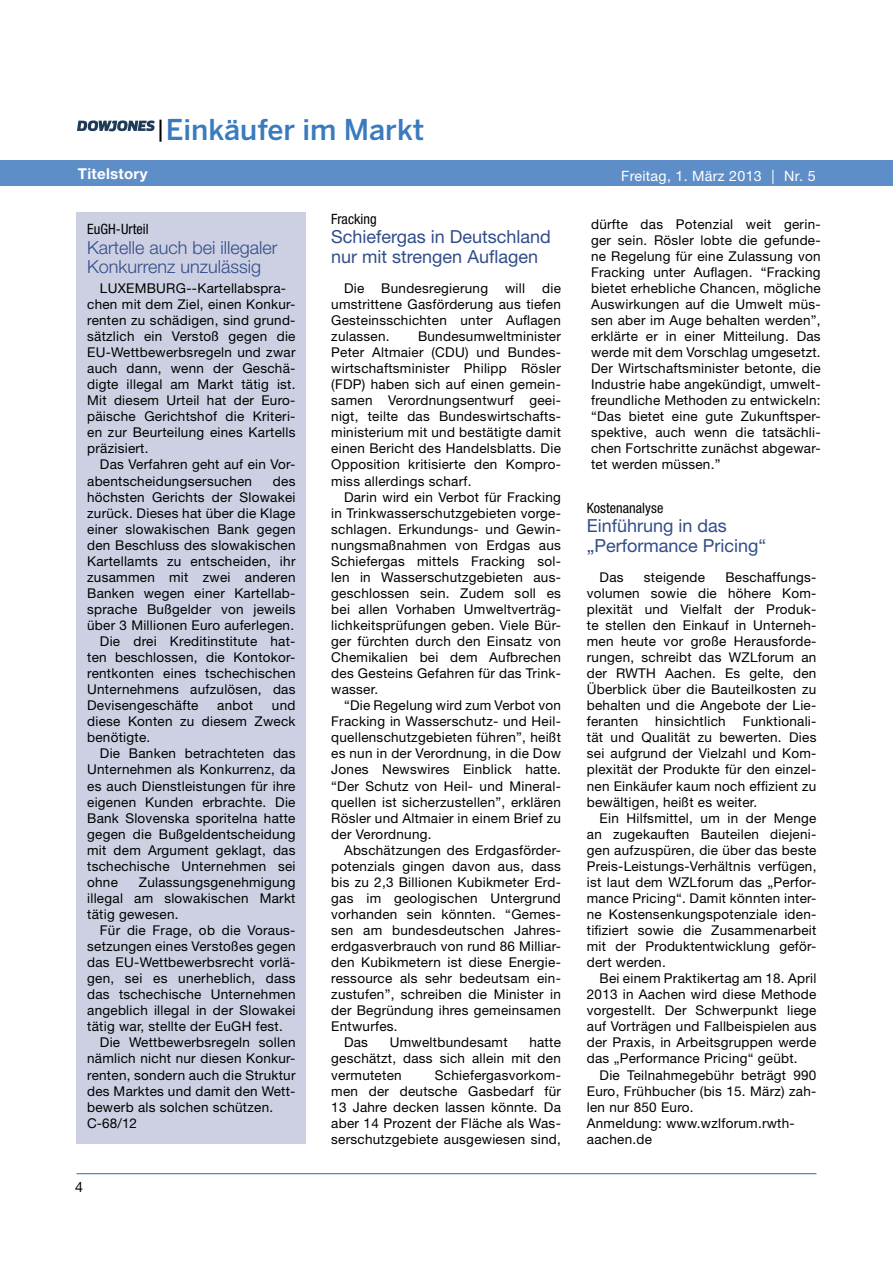
<style>
.page{position:relative;width:893px;height:1263px;background:#fff}
.page>*{position:absolute;margin:0;border:0;box-sizing:border-box;transform-origin:0 0}
.t1{font:500 28.5px "Benton Sans";color:#3a7bbe}
.t2{font:18px/19.5px "Helvetica Neue LT";color:#314d89}
.t3{font:300 18px/19.5px "Helvetica Neue LT";color:#314d89}
.t4{font:700 15px "Helvetica Neue LT";letter-spacing:.02em;color:#fff}
.t5{font:condensed 14.25px "Helvetica Neue LT";letter-spacing:.005em;color:#000}
.t6{font:14.25px "Helvetica Neue LT";letter-spacing:.02em;color:#fff}
.t7{font:14.25px "Helvetica Neue LT";color:#000}
.t8{font:13.5px/16px "Helvetica Neue LT";letter-spacing:.02em;color:#000;text-align:justify}
.s1{font-weight:400;font-size:23.4px;color:#000}
</style>
<div class="page">
<hr style="left:77px;top:1173px;width:739px;height:1px;background:#3a7bbe">
<div style="left:0;top:160px;width:893px;height:26px;background:#5e8ec8"></div>
<svg style="left:77px;top:120px;width:78px;height:11px"></svg>
<div style="left:77px;top:213px;width:229px;height:931px;background:#cdd0e3"></div>
<p class="t4" style="left:78px;top:164px;width:71px">Titelstory</p>
<h1 class="t1" style="left:155px;top:112px;width:270px"><span class="s1">|</span>Einkäufer im Markt</h1>
<p class="t5" style="left:87px;top:221px;width:63px">EuGH-Urteil</p>
<h2 class="t3" style="left:87px;top:237px;width:192px">Kartelle auch bei illegaler<br>Konkurrenz unzulässig</h2>
<p class="t8" style="left:87px;top:280px;width:210px;text-align:left;text-indent:13px">LUXEMBURG--Kartellabspra&shy;chen mit dem Ziel, einen Konkur&shy;renten zu schädigen, sind grund&shy;sätzlich ein Verstoß gegen die<br>EU-Wettbewerbsregeln und zwar auch dann, wenn der Geschä&shy;digte illegal am Markt tätig ist.<br>Mit diesem Urteil hat der Euro&shy;päische Gerichtshof die Kriteri&shy;en zur Beurteilung eines Kartells präzisiert.</p>
<p class="t8" style="left:87px;top:456px;width:210px;text-indent:13px">Das Verfahren geht auf ein Vor&shy;abentscheidungsersuchen</p>
<p class="t8" style="left:273px;top:472px;width:24px">des</p>
<p class="t8" style="left:87px;top:489px;width:210px">höchsten Gerichts der Slowakei</p>
<p class="t8" style="left:87px;top:505px;width:210px">zurück. Dieses hat über die Klage</p>
<p class="t8" style="left:87px;top:521px;width:210px">einer slowakischen Bank gegen</p>
<p class="t8" style="left:87px;top:537px;width:210px">den Beschluss des slowakischen</p>
<p class="t8" style="left:87px;top:553px;width:210px">Kartellamts zu entscheiden, ihr</p>
<p class="t8" style="left:87px;top:569px;width:210px">zusammen mit zwei anderen</p>
<p class="t8" style="left:87px;top:585px;width:210px">Banken wegen einer Kartellab-</p>
<p class="t8" style="left:87px;top:601px;width:210px">sprache Bußgelder von jeweils</p>
<p class="t8" style="left:87px;top:617px;width:208px">über 3 Millionen Euro auferlegen.</p>
<p class="t8" style="left:100px;top:633px;width:197px">Die drei Kreditinstitute hat-</p>
<p class="t8" style="left:87px;top:649px;width:210px">ten beschlossen, die Kontokor-</p>
<p class="t8" style="left:87px;top:665px;width:210px">rentkonten eines tschechischen</p>
<p class="t8" style="left:87px;top:681px;width:210px">Unternehmens aufzulösen, das</p>
<p class="t8" style="left:87px;top:697px;width:113px">Devisengeschäfte</p>
<p class="t8" style="left:217px;top:697px;width:37px">anbot</p>
<p class="t8" style="left:87px;top:697px;width:210px;text-indent:185px">und diese Konten zu diesem Zweck benötigte.</p>
<p class="t8" style="left:87px;top:745px;width:210px;text-indent:13px">Die Banken betrachteten das Unternehmen als Konkurrenz, da es auch Dienstleistungen für ihre eigenen Kunden erbrachte. Die Bank Slovenska sporitelna hatte gegen die Bußgeldentscheidung mit dem Argument geklagt, das tschechische Unternehmen sei ohne</p>
<p class="t8" style="left:87px;top:874px;width:210px;text-indent:52px">Zulassungsgenehmigung illegal am slowakischen Markt tätig gewesen.</p>
<p class="t8" style="left:100px;top:922px;width:197px">Für die Frage, ob die Voraus-</p>
<p class="t8" style="left:87px;top:938px;width:210px">setzungen eines Verstoßes gegen</p>
<p class="t8" style="left:87px;top:954px;width:210px">das EU-Wettbewerbsrecht vorlä-</p>
<p class="t8" style="left:87px;top:970px;width:210px">gen, sei es unerheblich, dass</p>
<p class="t8" style="left:87px;top:986px;width:210px">das tschechische Unternehmen</p>
<p class="t8" style="left:87px;top:1002px;width:210px">angeblich illegal in der Slowakei</p>
<p class="t8" style="left:87px;top:1018px;width:197px">tätig war, stellte der EuGH fest.</p>
<p class="t8" style="left:100px;top:1034px;width:197px">Die Wettbewerbsregeln sollen</p>
<p class="t8" style="left:87px;top:1050px;width:210px">nämlich nicht nur diesen Konkur-</p>
<p class="t8" style="left:87px;top:1066px;width:210px">renten, sondern auch die Struktur</p>
<p class="t8" style="left:87px;top:1082px;width:210px">des Marktes und damit den Wett-</p>
<p class="t8" style="left:87px;top:1098px;width:188px">bewerb als solchen schützen.</p>
<p class="t8" style="left:87px;top:1115px;width:51px">C-68/12</p>
<p class="t7" style="left:75px;top:1178px;width:9px">4</p>
<p class="t5" style="left:331px;top:211px;width:47px">Fracking</p>
<h2 class="t2" style="left:331px;top:227px;width:221px">Schiefergas in Deutschland nur mit strengen Auflagen</h2>
<p class="t8" style="left:344px;top:280px;width:22px">Die</p>
<p class="t8" style="left:381px;top:280px;width:108px">Bundesregierung</p>
<p class="t8" style="left:505px;top:280px;width:22px">will</p>
<p class="t8" style="left:331px;top:280px;width:231px;text-indent:211px">die umstrittene Gasförderung aus tiefen Gesteinsschichten unter Auflagen zulassen.</p>
<p class="t8" style="left:331px;top:328px;width:231px;text-indent:87px">Bundesumweltminister Peter Altmaier (CDU) und Bundes&shy;wirtschaftsminister Philipp Rösler (FDP) haben sich auf einen gemein&shy;samen Verordnungsentwurf geei&shy;nigt, teilte das Bundeswirtschafts&shy;ministerium mit und bestätigte damit einen Bericht des Handelsblatts. Die Opposition kritisierte den Kompro&shy;miss allerdings scharf.</p>
<p class="t8" style="left:331px;top:489px;width:231px;text-indent:13px">Darin wird ein Verbot für Fracking in Trinkwasserschutzgebieten vorge&shy;schlagen. Erkundungs- und Gewin&shy;nungsmaßnahmen von Erdgas aus Schiefergas mittels Fracking sol&shy;len in Wasserschutzgebieten aus&shy;geschlossen sein. Zudem soll es bei allen Vorhaben Umweltverträg&shy;lichkeitsprüfungen geben. Viele Bür&shy;ger fürchten durch den Einsatz von Chemikalien bei dem Aufbrechen des Gesteins Gefahren für das Trink&shy;wasser.</p>
<p class="t8" style="left:331px;top:697px;width:231px;text-indent:13px">“Die Regelung wird zum Verbot von Fracking in Wasserschutz- und Heil&shy;quellenschutzgebieten führen”, heißt es nun in der Verordnung, in die Dow Jones Newswires Einblick hatte. “Der Schutz von Heil- und Mineral&shy;quellen ist sicherzustellen”, erklären Rösler und Altmaier in einem Brief zu der Verordnung.</p>
<p class="t8" style="left:344px;top:842px;width:218px">Abschätzungen des Erdgasförder-</p>
<p class="t8" style="left:331px;top:858px;width:231px">potenzials gingen davon aus, dass</p>
<p class="t8" style="left:331px;top:874px;width:231px">bis zu 2,3 Billionen Kubikmeter Erd-</p>
<p class="t8" style="left:331px;top:890px;width:231px">gas im geologischen Untergrund</p>
<p class="t8" style="left:331px;top:906px;width:231px">vorhanden sein könnten. “Gemes-</p>
<p class="t8" style="left:331px;top:922px;width:231px">sen am bundesdeutschen Jahres-</p>
<p class="t8" style="left:331px;top:938px;width:231px">erdgasverbrauch von rund 86 Milliar-</p>
<p class="t8" style="left:331px;top:954px;width:231px">den Kubikmetern ist diese Energie-</p>
<p class="t8" style="left:331px;top:970px;width:231px">ressource als sehr bedeutsam ein-</p>
<p class="t8" style="left:331px;top:986px;width:231px">zustufen”, schreiben die Minister in</p>
<p class="t8" style="left:331px;top:1002px;width:231px">der Begründung ihres gemeinsamen</p>
<p class="t8" style="left:331px;top:1018px;width:68px">Entwurfes.</p>
<p class="t8" style="left:344px;top:1034px;width:26px">Das</p>
<p class="t8" style="left:390px;top:1034px;width:119px">Umweltbundesamt</p>
<p class="t8" style="left:331px;top:1034px;width:231px;text-indent:198px">hatte geschätzt, dass sich allein mit den vermuteten</p>
<p class="t8" style="left:331px;top:1066px;width:231px;text-indent:104px">Schiefergasvorkom&shy;men der deutsche Gasbedarf für 13 Jahre decken lassen könnte. Da aber 14 Prozent der Fläche als Was&shy;serschutzgebiete ausgewiesen sind,</p>
<p class="t6" style="left:621px;top:167px;width:196px">Freitag, 1. März 2013 | Nr. 5</p>
<p class="t8" style="left:591px;top:216px;width:231px">dürfte das Potenzial weit gerin&shy;ger sein. Rösler lobte die gefunde&shy;ne Regelung für eine Zulassung von Fracking unter Auflagen. “Fracking bietet erhebliche Chancen, mögliche Auswirkungen auf die Umwelt müs&shy;sen aber im Auge behalten werden”, erklärte er in einer Mitteilung. Das werde mit dem Vorschlag umgesetzt.<br>Der Wirtschaftsminister betonte, die Industrie habe angekündigt, umwelt&shy;freundliche Methoden zu entwickeln: “Das bietet eine gute Zukunftsper&shy;spektive, auch wenn die tatsächli&shy;chen Fortschritte zunächst abgewar&shy;tet werden müssen.”</p>
<p class="t5" style="left:587px;top:499px;width:78px">Kostenanalyse</p>
<h2 class="t2" style="left:587px;top:516px;width:181px">Einführung in das „Performance Pricing“</h2>
<p class="t8" style="left:600px;top:569px;width:26px">Das</p>
<p class="t8" style="left:644px;top:569px;width:63px">steigende</p>
<p class="t8" style="left:587px;top:569px;width:231px;text-indent:139px">Beschaffungs&shy;volumen sowie die höhere Kom&shy;plexität und Vielfalt der Produk&shy;te stellen den Einkauf in Unterneh&shy;men heute vor große Herausforde&shy;rungen, schreibt das WZLforum an der RWTH Aachen. Es gelte, den Überblick über die Bauteilkosten zu behalten und die Angebote der Lie&shy;feranten</p>
<p class="t8" style="left:587px;top:713px;width:231px;text-indent:156px">Funktionali&shy;tät und Qualität zu bewerten. Dies sei aufgrund der Vielzahl und Kom&shy;plexität der Produkte für den einzel&shy;nen Einkäufer kaum noch effizient zu bewältigen, heißt es weiter.</p>
<p class="t8" style="left:587px;top:810px;width:231px;text-indent:13px">Ein Hilfsmittel, um in der Menge an zugekauften Bauteilen diejeni&shy;gen aufzuspüren, die über das beste Preis-Leistungs-Verhältnis verfügen, ist laut dem WZLforum das „Perfor&shy;mance Pricing“. Damit könnten inter&shy;ne Kostensenkungspotenziale iden&shy;tifiziert sowie die Zusammenarbeit mit der Produktentwicklung geför&shy;dert werden.</p>
<p class="t8" style="left:587px;top:970px;width:231px;text-indent:13px">Bei einem Praktikertag am 18. April 2013 in Aachen wird diese Methode vorgestellt. Der Schwerpunkt liege auf Vorträgen und Fallbeispielen aus der Praxis, in Arbeitsgruppen werde das „Performance Pricing“ geübt.</p>
<p class="t8" style="left:587px;top:1066px;width:231px;text-align:left;text-indent:13px">Die Teilnahmegebühr beträgt 990<br>Euro, Frühbucher (bis 15. März) zah&shy;len nur 850 Euro.<br>Anmeldung: www.wzlforum.rwth&shy;aachen.de</p>
<p class="t8" style="left:655px;top:713px;width:72px">hinsichtlich</p>
</div>
